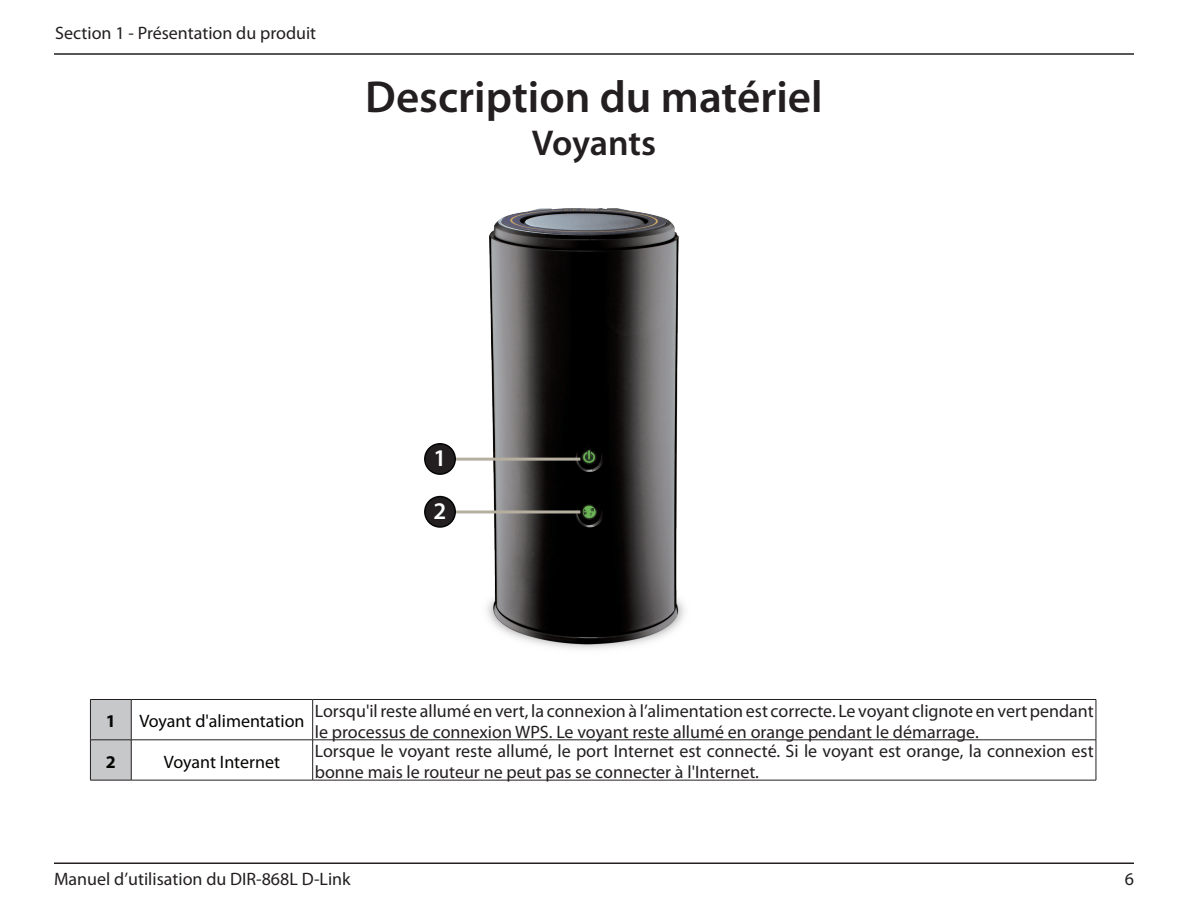
<style>
.page{position:relative;width:1188px;height:918px;background:#fff}
.page>*{position:absolute;margin:0;border:0;box-sizing:border-box;transform-origin:0 0}
.t1{font:600 45px "Myriad Pro";color:#231f20}
.t2{font:600 36px "Myriad Pro";letter-spacing:-.005em;color:#231f20}
.t3{font:600 24px "Myriad Pro";color:#fff}
.t4{font:18px/21px "Myriad Pro";color:#231f20}
.t5{font:18px "Myriad Pro";color:#040503}
.t6{font:700 18px "Myriad Pro";color:#040503}
</style>
<div class="page">
<hr style="left:54px;top:53px;width:1080px;height:2px;background:#231f20">
<hr style="left:54px;top:862px;width:1080px;height:2px;background:#231f20">
<div style="left:91px;top:700px;width:40px;height:80px;background:#c7c8ca"></div>
<hr style="left:90px;top:700px;width:1px;height:40px;background:#231f20">
<hr style="left:90px;top:699px;width:41px;height:1px;background:#231f20">
<hr style="left:131px;top:700px;width:1px;height:40px;background:#231f20">
<hr style="left:131px;top:699px;width:182px;height:1px;background:#231f20">
<hr style="left:312px;top:700px;width:1px;height:40px;background:#231f20">
<hr style="left:1096px;top:700px;width:1px;height:40px;background:#231f20">
<hr style="left:313px;top:699px;width:783px;height:1px;background:#231f20">
<hr style="left:90px;top:740px;width:1px;height:40px;background:#231f20">
<hr style="left:90px;top:740px;width:41px;height:1px;background:#231f20">
<hr style="left:90px;top:780px;width:41px;height:1px;background:#231f20">
<hr style="left:131px;top:740px;width:1px;height:40px;background:#231f20">
<hr style="left:131px;top:740px;width:182px;height:1px;background:#231f20">
<hr style="left:131px;top:780px;width:182px;height:1px;background:#231f20">
<hr style="left:312px;top:740px;width:1px;height:40px;background:#231f20">
<hr style="left:1096px;top:740px;width:1px;height:40px;background:#231f20">
<hr style="left:313px;top:740px;width:783px;height:1px;background:#231f20">
<hr style="left:313px;top:780px;width:783px;height:1px;background:#231f20">
<img style="left:471px;top:208px;width:214px;height:441px">
<hr style="left:451px;top:458px;width:129px;height:3px;background:#b6afa0">
<hr style="left:453px;top:510px;width:127px;height:3px;background:#b6afa0">
<div style="left:425px;top:444px;width:30px;height:30px;background:#231f20;border-radius:50%"></div>
<div style="left:424px;top:443px;width:32px;height:32px;border:2px solid #040503;border-radius:50%"></div>
<div style="left:425px;top:497px;width:30px;height:30px;background:#231f20;border-radius:50%"></div>
<div style="left:424px;top:496px;width:32px;height:32px;border:2px solid #040503;border-radius:50%"></div>
<p class="t4" style="left:55px;top:22px;width:263px">Section 1 - Présentation du produit</p>
<h1 class="t1" style="left:365px;top:68px;width:459px">Description du matériel</h1>
<h2 class="t2" style="left:532px;top:120px;width:126px">Voyants</h2>
<h3 class="t3" style="left:434px;top:443px;width:14px">1</h3>
<h3 class="t3" style="left:434px;top:496px;width:14px">2</h3>
<p class="t6" style="left:106px;top:709px;width:11px">1</p>
<p class="t5" style="left:139px;top:710px;width:167px">Voyant d'alimentation</p>
<p class="t4" style="left:315px;top:700px;width:781px">Lorsqu'il reste allumé en vert, la connexion à l’alimentation est correcte. Le voyant clignote en vert pendant le processus de connexion WPS. Le voyant reste allumé en orange pendant le démarrage.</p>
<p class="t6" style="left:106px;top:750px;width:11px">2</p>
<p class="t5" style="left:164px;top:750px;width:118px">Voyant Internet</p>
<p class="t4" style="left:315px;top:740px;width:780px">Lorsque le voyant reste allumé, le port Internet est connecté. Si le voyant est orange, la connexion est bonne mais le routeur ne peut pas se connecter à l'Internet.</p>
<p class="t4" style="left:54px;top:868px;width:298px">Manuel d’utilisation du DIR-868L D-Link</p>
<p class="t4" style="left:1125px;top:868px;width:11px">6</p>
</div>
